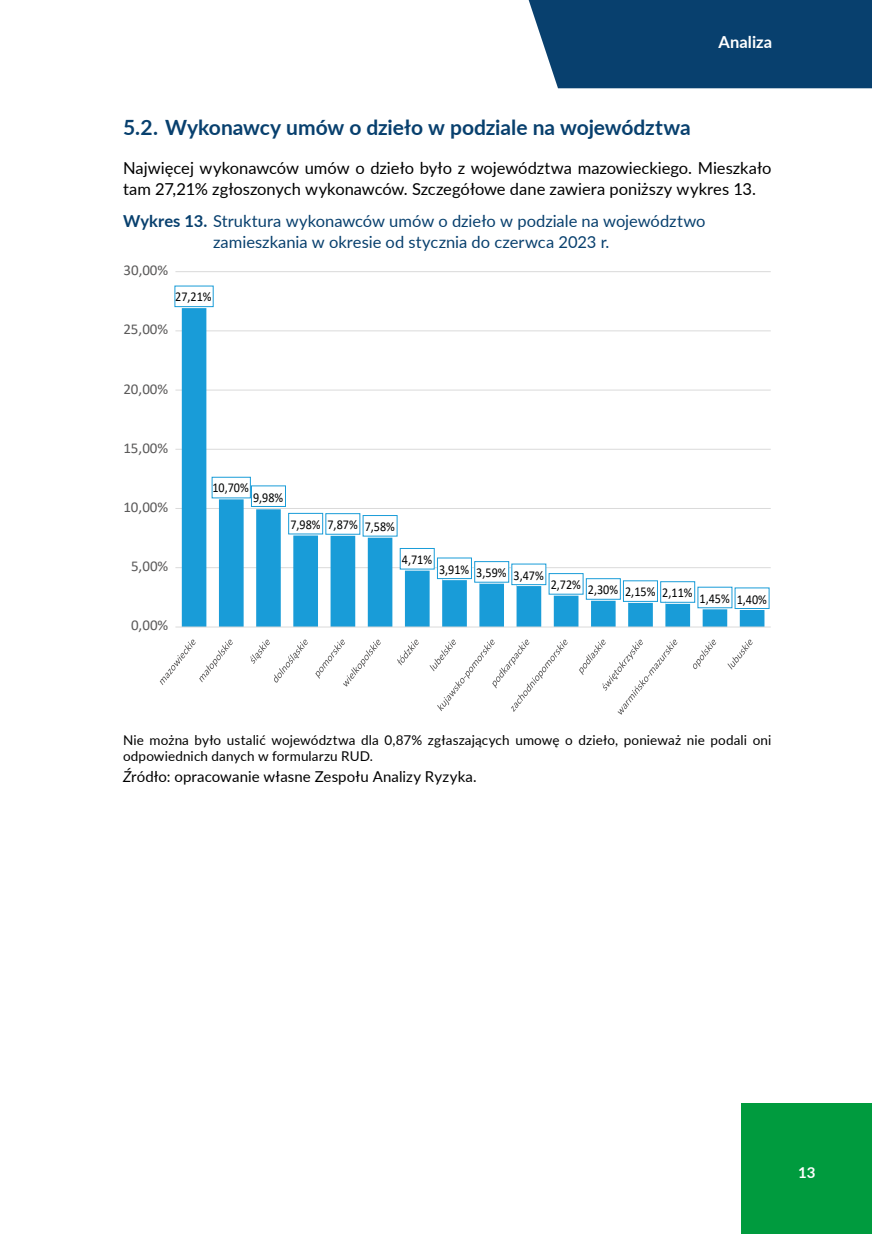
<style>
.page{position:relative;width:872px;height:1234px;background:#fff}
.page>*{position:absolute;margin:0;border:0;box-sizing:border-box;transform-origin:0 0}
.Nagłówek_3{font:700 21px "Lato";letter-spacing:-.005em;color:#08406e}
.tekst_podst__z_ods{font:16.5px/21px "Lato";color:#000}
.Wykres_tytuł{font:16.5px/21px "Lato";color:#08406e;text-align:center}
.t1{font:700 16.5px "Lato";letter-spacing:.005em;color:#fff}
.Źródło_pod_wykresem{font:15px "Lato";letter-spacing:.005em;color:#000}
.t2{font:15px "Calibri";letter-spacing:-.005em;color:#5a5959}
.t3{font:700 15px "Lato";color:#fff}
.przypisy{font:13.5px/16.5px "Lato";letter-spacing:.01em;color:#000}
.t4{font:13.5px "Calibri";color:#010202;scale:.9 1}
.s1{font-weight:700}
.s2{font-style:italic}
</style>
<div class="page">
<div style="left:741px;top:1103px;width:131px;height:130px;background:#009b3e"></div>
<div style="left:528px;top:0;width:344px;height:88px;background:#08406e"></div>
<hr style="left:175px;top:271px;width:595px;height:1px;background:#dadada">
<hr style="left:175px;top:330px;width:595px;height:1px;background:#dadada">
<hr style="left:175px;top:389px;width:595px;height:1px;background:#dadada">
<hr style="left:175px;top:449px;width:595px;height:1px;background:#dadada">
<hr style="left:175px;top:508px;width:595px;height:1px;background:#dadada">
<hr style="left:175px;top:567px;width:595px;height:1px;background:#dadada">
<svg style="left:182px;top:308px;width:582px;height:318px"></svg>
<hr style="left:175px;top:626px;width:595px;height:1px;background:#dadada">
<svg style="left:174px;top:285px;width:40px;height:22px"></svg>
<div style="left:212px;top:477px;width:38px;height:21px;background:#fff"></div>
<div style="left:212px;top:476px;width:39px;height:22px;border:1px solid #199cd8"></div>
<div style="left:251px;top:485px;width:35px;height:22px;border:1px solid #199cd8"></div>
<div style="left:288px;top:513px;width:35px;height:21px;border:1px solid #199cd8"></div>
<div style="left:325px;top:513px;width:35px;height:21px;border:1px solid #199cd8"></div>
<div style="left:362px;top:515px;width:35px;height:21px;border:1px solid #199cd8"></div>
<div style="left:400px;top:548px;width:34px;height:21px;background:#fff"></div>
<div style="left:400px;top:548px;width:35px;height:21px;border:1px solid #199cd8"></div>
<div style="left:437px;top:558px;width:34px;height:20px;background:#fff"></div>
<div style="left:437px;top:557px;width:35px;height:22px;border:1px solid #199cd8"></div>
<div style="left:475px;top:561px;width:34px;height:21px;background:#fff"></div>
<div style="left:474px;top:561px;width:35px;height:21px;border:1px solid #199cd8"></div>
<div style="left:512px;top:564px;width:34px;height:20px;background:#fff"></div>
<div style="left:511px;top:563px;width:35px;height:22px;border:1px solid #199cd8"></div>
<div style="left:548px;top:573px;width:35px;height:21px;border:1px solid #199cd8"></div>
<div style="left:586px;top:578px;width:35px;height:21px;border:1px solid #199cd8"></div>
<div style="left:623px;top:580px;width:34px;height:21px;background:#fff"></div>
<div style="left:623px;top:580px;width:35px;height:21px;border:1px solid #199cd8"></div>
<div style="left:660px;top:581px;width:35px;height:21px;border:1px solid #199cd8"></div>
<div style="left:734px;top:587px;width:35px;height:22px;border:1px solid #199cd8"></div>
<svg style="left:160px;top:639px;width:73px;height:46px"></svg>
<svg style="left:397px;top:639px;width:22px;height:26px"></svg>
<svg style="left:727px;top:639px;width:25px;height:30px"></svg>
<svg style="left:250px;top:639px;width:58px;height:43px"></svg>
<svg style="left:315px;top:639px;width:66px;height:47px"></svg>
<svg style="left:429px;top:639px;width:138px;height:72px"></svg>
<svg style="left:579px;top:639px;width:98px;height:75px"></svg>
<svg style="left:693px;top:639px;width:23px;height:30px"></svg>
<p class="t1" style="left:718px;top:30px;width:55px">Analiza</p>
<h3 class="Nagłówek_3" style="left:123px;top:112px;width:569px">5.2. Wykonawcy umów o dzieło w podziale na województwa</h3>
<p class="tekst_podst__z_ods" style="left:123px;top:157px;width:650px">Najwięcej wykonawców umów o dzieło było z województwa mazowieckiego. Mieszkało tam 27,21% zgłoszonych wykonawców. Szczegółowe dane zawiera poniższy wykres 13.</p>
<p class="Wykres_tytuł" style="left:123px;top:209px;width:584px"><span class="s1">Wykres 13.</span> Struktura wykonawców umów o dzieło w podziale na województwo zamieszkania w okresie od stycznia do czerwca 2023 r.</p>
<p class="t2" style="left:123px;top:260px;width:46px">30,00%</p>
<p class="t4" style="left:175px;top:287px;width:42px">27,21%</p>
<p class="t2" style="left:123px;top:319px;width:46px">25,00%</p>
<p class="t2" style="left:123px;top:378px;width:46px">20,00%</p>
<p class="t2" style="left:123px;top:437px;width:46px">15,00%</p>
<p class="t2" style="left:123px;top:496px;width:46px">10,00%</p>
<p class="t2" style="left:131px;top:555px;width:39px">5,00%</p>
<p class="t2" style="left:131px;top:615px;width:39px">0,00%</p>
<p class="t4" style="left:212px;top:478px;width:42px">10,70%</p>
<p class="t4" style="left:253px;top:487px;width:35px">9,98%</p>
<p class="t4" style="left:290px;top:515px;width:118px">7,98% 7,87% 7,58%</p>
<p class="t4" style="left:402px;top:550px;width:35px">4,71%</p>
<p class="t4" style="left:439px;top:563px;width:118px">3,91% 3,59% 3,47%</p>
<p class="t4" style="left:550px;top:583px;width:242px">2,72% 2,30% 2,15% 2,11% 1,45% 1,40%</p>
<p class="przypisy" style="left:123px;top:730px;width:650px">Nie można było ustalić województwa dla 0,87% zgłaszających umowę o dzieło, ponieważ nie podali oni odpowiednich danych w formularzu RUD.</p>
<p class="Źródło_pod_wykresem" style="left:123px;top:765px;width:355px"><span class="s2">Ź</span>ródło: opracowanie własne Zespołu Analizy Ryzyka.</p>
<p class="t3" style="left:798px;top:1160px;width:19px">13</p>
</div>
